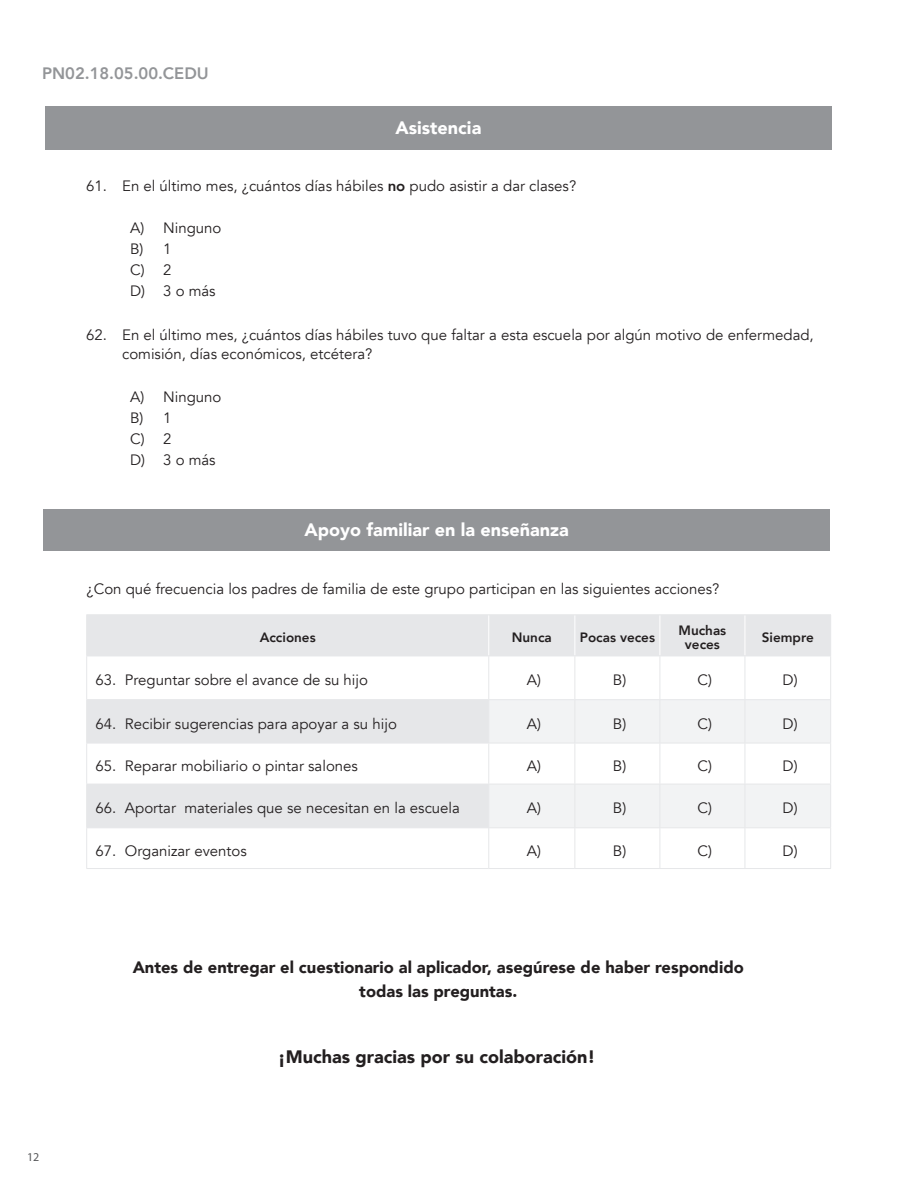
<style>
.page{position:relative;width:918px;height:1188px;background:#fff}
.page>*{position:absolute;margin:0;border:0;box-sizing:border-box;transform-origin:0 0}
.t1{font:900 18px "Avenir";color:#fff}
.t2{font:900 18px "Avenir";color:#231f20}
.t3{font:900 16.5px/24px "Avenir";color:#231f20;text-align:center}
.t4{font:800 16.5px "Avenir";color:#939598}
.t5{font:15px/21px "Avenir";color:#231f20}
.t6{font:800 13.5px/13.5px "Avenir";color:#231f20;text-align:center}
.t7{font:12px "Myriad Pro";color:#57585a}
.s1{font-weight:800}
</style>
<div class="page">
<div style="left:45px;top:106px;width:787px;height:44px;background:#939598"></div>
<div style="left:43px;top:509px;width:787px;height:41px;background:#939598"></div>
<svg style="left:87px;top:615px;width:743px;height:212px;fill:#e6e7e9"></svg>
<svg style="left:489px;top:700px;width:341px;height:127px;fill:#f2f3f4"></svg>
<hr style="left:488px;top:615px;width:1px;height:41px;background:#fff">
<hr style="left:574px;top:615px;width:1px;height:41px;background:#fff">
<hr style="left:660px;top:615px;width:1px;height:41px;background:#fff">
<hr style="left:745px;top:615px;width:1px;height:41px;background:#fff">
<hr style="left:488px;top:656px;width:1px;height:43px;background:#e6e7e9">
<hr style="left:574px;top:656px;width:1px;height:43px;background:#e6e7e9">
<hr style="left:660px;top:656px;width:1px;height:43px;background:#e6e7e9">
<hr style="left:745px;top:656px;width:1px;height:43px;background:#e6e7e9">
<hr style="left:830px;top:656px;width:1px;height:43px;background:#e6e7e9">
<hr style="left:489px;top:699px;width:86px;height:1px;background:#e6e7e9">
<hr style="left:488px;top:700px;width:1px;height:43px;background:#e6e7e9">
<hr style="left:575px;top:699px;width:85px;height:1px;background:#e6e7e9">
<hr style="left:574px;top:700px;width:1px;height:43px;background:#e6e7e9">
<hr style="left:660px;top:699px;width:85px;height:1px;background:#e6e7e9">
<hr style="left:660px;top:700px;width:1px;height:43px;background:#e6e7e9">
<hr style="left:745px;top:699px;width:86px;height:1px;background:#e6e7e9">
<hr style="left:745px;top:700px;width:1px;height:43px;background:#e6e7e9">
<hr style="left:830px;top:700px;width:1px;height:43px;background:#e6e7e9">
<hr style="left:488px;top:743px;width:1px;height:41px;background:#e6e7e9">
<hr style="left:574px;top:743px;width:1px;height:41px;background:#e6e7e9">
<hr style="left:660px;top:743px;width:1px;height:41px;background:#e6e7e9">
<hr style="left:745px;top:743px;width:1px;height:41px;background:#e6e7e9">
<hr style="left:830px;top:743px;width:1px;height:41px;background:#e6e7e9">
<hr style="left:489px;top:784px;width:86px;height:1px;background:#e6e7e9">
<hr style="left:488px;top:784px;width:1px;height:43px;background:#e6e7e9">
<hr style="left:575px;top:784px;width:85px;height:1px;background:#e6e7e9">
<hr style="left:574px;top:784px;width:1px;height:43px;background:#e6e7e9">
<hr style="left:660px;top:784px;width:85px;height:1px;background:#e6e7e9">
<hr style="left:660px;top:784px;width:1px;height:43px;background:#e6e7e9">
<hr style="left:745px;top:784px;width:86px;height:1px;background:#e6e7e9">
<hr style="left:745px;top:784px;width:1px;height:43px;background:#e6e7e9">
<hr style="left:830px;top:784px;width:1px;height:43px;background:#e6e7e9">
<hr style="left:488px;top:828px;width:1px;height:40px;background:#e6e7e9">
<hr style="left:574px;top:828px;width:1px;height:40px;background:#e6e7e9">
<hr style="left:660px;top:828px;width:1px;height:40px;background:#e6e7e9">
<hr style="left:745px;top:828px;width:1px;height:40px;background:#e6e7e9">
<hr style="left:830px;top:828px;width:1px;height:40px;background:#e6e7e9">
<hr style="left:86px;top:656px;width:1px;height:43px;background:#e6e7e9">
<hr style="left:489px;top:656px;width:86px;height:1px;background:#e6e7e9">
<hr style="left:575px;top:656px;width:85px;height:1px;background:#e6e7e9">
<hr style="left:660px;top:656px;width:85px;height:1px;background:#e6e7e9">
<hr style="left:745px;top:656px;width:86px;height:1px;background:#e6e7e9">
<hr style="left:86px;top:699px;width:403px;height:1px;background:#e6e7e9">
<hr style="left:86px;top:700px;width:1px;height:43px;background:#e6e7e9">
<hr style="left:86px;top:743px;width:403px;height:1px;background:#e6e7e9">
<hr style="left:86px;top:743px;width:1px;height:41px;background:#e6e7e9">
<hr style="left:489px;top:743px;width:86px;height:1px;background:#e6e7e9">
<hr style="left:575px;top:743px;width:85px;height:1px;background:#e6e7e9">
<hr style="left:660px;top:743px;width:85px;height:1px;background:#e6e7e9">
<hr style="left:745px;top:743px;width:86px;height:1px;background:#e6e7e9">
<hr style="left:86px;top:784px;width:403px;height:1px;background:#e6e7e9">
<hr style="left:86px;top:784px;width:1px;height:43px;background:#e6e7e9">
<hr style="left:86px;top:827px;width:403px;height:1px;background:#e6e7e9">
<hr style="left:86px;top:828px;width:1px;height:40px;background:#e6e7e9">
<hr style="left:489px;top:827px;width:86px;height:1px;background:#e6e7e9">
<hr style="left:575px;top:827px;width:85px;height:1px;background:#e6e7e9">
<hr style="left:660px;top:827px;width:85px;height:1px;background:#e6e7e9">
<hr style="left:745px;top:827px;width:86px;height:1px;background:#e6e7e9">
<hr style="left:86px;top:868px;width:403px;height:1px;background:#e6e7e9">
<hr style="left:489px;top:868px;width:86px;height:1px;background:#e6e7e9">
<hr style="left:575px;top:868px;width:85px;height:1px;background:#e6e7e9">
<hr style="left:660px;top:868px;width:85px;height:1px;background:#e6e7e9">
<hr style="left:745px;top:868px;width:86px;height:1px;background:#e6e7e9">
<hr style="left:86px;top:614px;width:403px;height:1px;background:#e6e7e9">
<hr style="left:86px;top:615px;width:1px;height:41px;background:#e6e7e9">
<hr style="left:489px;top:614px;width:86px;height:1px;background:#e6e7e9">
<hr style="left:575px;top:614px;width:85px;height:1px;background:#e6e7e9">
<hr style="left:660px;top:614px;width:85px;height:1px;background:#e6e7e9">
<hr style="left:745px;top:614px;width:86px;height:1px;background:#e6e7e9">
<hr style="left:830px;top:615px;width:1px;height:41px;background:#e6e7e9">
<hr style="left:86px;top:656px;width:403px;height:1px;background:#e6e7e9">
<p class="t4" style="left:42px;top:61px;width:168px">PN02.18.05.00.CEDU</p>
<p class="t1" style="left:396px;top:112px;width:87px">Asistencia</p>
<p class="t5" style="left:86px;top:176px;width:492px">61. En el último mes, ¿cuántos días hábiles <span class="s1">no</span> pudo asistir a dar clases?</p>
<p class="t5" style="left:130px;top:217px;width:93px">A) Ninguno<br>B) 1<br>C) 2<br>D) 3 o más</p>
<p class="t5" style="left:122px;top:325px;width:693px;line-height:19.5px;text-indent:-36px">62. En el último mes, ¿cuántos días hábiles tuvo que faltar a esta escuela por algún motivo de enfermedad, comisión, días económicos, etcétera?</p>
<p class="t5" style="left:130px;top:387px;width:93px">A) Ninguno<br>B) 1<br>C) 2<br>D) 3 o más</p>
<p class="t1" style="left:305px;top:514px;width:266px">Apoyo familiar en la enseñanza</p>
<p class="t5" style="left:87px;top:578px;width:634px">¿Con qué frecuencia los padres de familia de este grupo participan en las siguientes acciones?</p>
<p class="t6" style="left:260px;top:631px;width:57px">Acciones</p>
<p class="t6" style="left:512px;top:631px;width:42px">Nunca</p>
<p class="t6" style="left:580px;top:631px;width:77px">Pocas veces</p>
<p class="t6" style="left:679px;top:624px;width:49px">Muchas veces</p>
<p class="t6" style="left:762px;top:631px;width:54px">Siempre</p>
<p class="t5" style="left:95px;top:670px;width:274px">63. Preguntar sobre el avance de su hijo</p>
<p class="t5" style="left:527px;top:670px;width:16px">A)</p>
<p class="t5" style="left:613px;top:670px;width:15px">B)</p>
<p class="t5" style="left:697px;top:670px;width:16px">C)</p>
<p class="t5" style="left:783px;top:670px;width:17px">D)</p>
<p class="t5" style="left:95px;top:713px;width:303px">64. Recibir sugerencias para apoyar a su hijo</p>
<p class="t5" style="left:527px;top:713px;width:16px">A)</p>
<p class="t5" style="left:613px;top:713px;width:15px">B)</p>
<p class="t5" style="left:697px;top:713px;width:16px">C)</p>
<p class="t5" style="left:783px;top:713px;width:17px">D)</p>
<p class="t5" style="left:95px;top:756px;width:264px">65. Reparar mobiliario o pintar salones</p>
<p class="t5" style="left:527px;top:756px;width:16px">A)</p>
<p class="t5" style="left:613px;top:756px;width:15px">B)</p>
<p class="t5" style="left:697px;top:756px;width:16px">C)</p>
<p class="t5" style="left:783px;top:756px;width:17px">D)</p>
<p class="t5" style="left:95px;top:798px;width:366px">66. Aportar materiales que se necesitan en la escuela</p>
<p class="t5" style="left:527px;top:798px;width:16px">A)</p>
<p class="t5" style="left:613px;top:798px;width:15px">B)</p>
<p class="t5" style="left:697px;top:798px;width:16px">C)</p>
<p class="t5" style="left:783px;top:798px;width:17px">D)</p>
<p class="t5" style="left:95px;top:840px;width:153px">67. Organizar eventos</p>
<p class="t5" style="left:527px;top:840px;width:16px">A)</p>
<p class="t5" style="left:613px;top:840px;width:15px">B)</p>
<p class="t5" style="left:697px;top:840px;width:16px">C)</p>
<p class="t5" style="left:783px;top:840px;width:17px">D)</p>
<p class="t3" style="left:133px;top:955px;width:613px">Antes de entregar el cuestionario al aplicador, asegúrese de haber respondido todas las preguntas.</p>
<p class="t7" style="left:27px;top:1150px;width:14px">12</p>
<p class="t2" style="left:278px;top:1041px;width:319px">¡Muchas gracias por su colaboración!</p>
</div>
